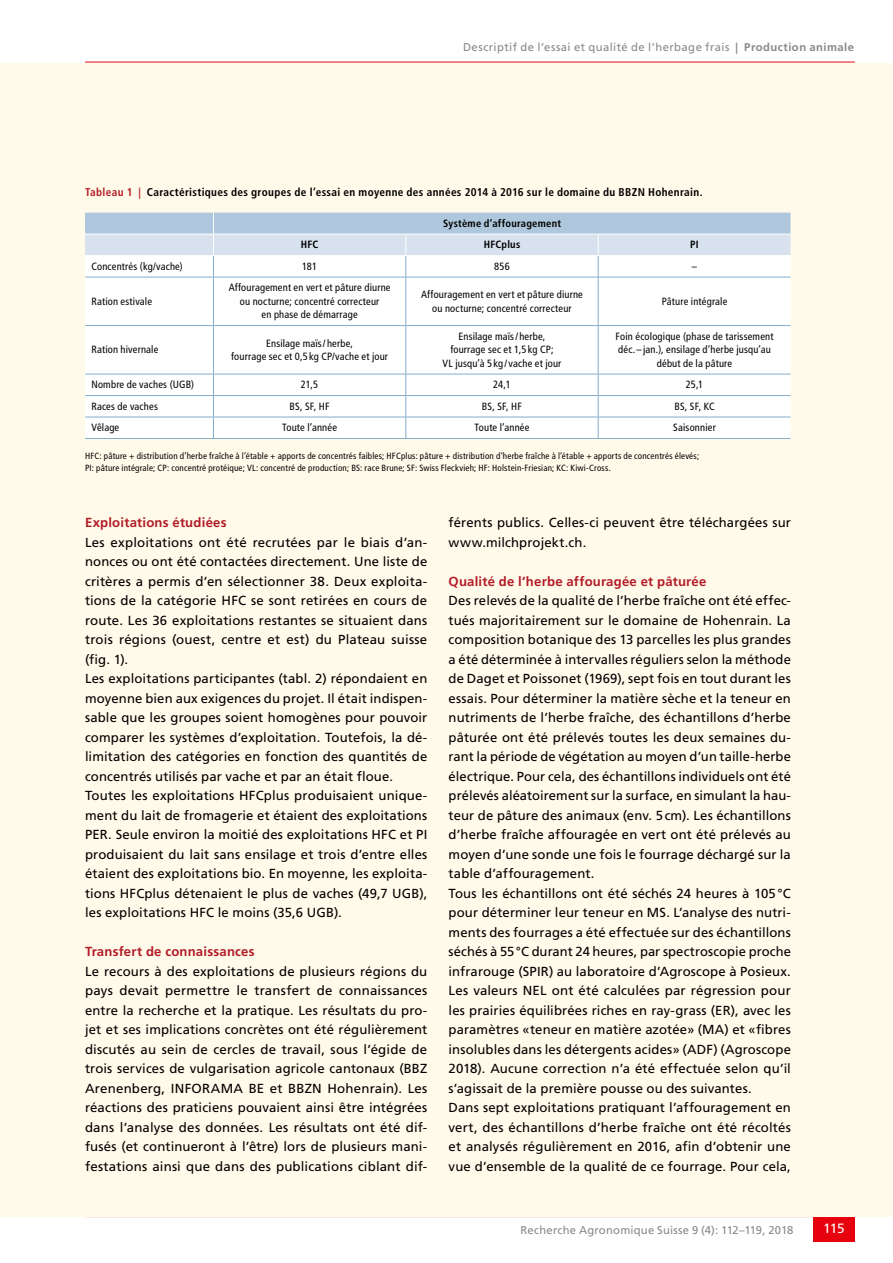
<style>
.page{position:relative;width:893px;height:1263px;background:#fff}
.page>*{position:absolute;margin:0;border:0;box-sizing:border-box;transform-origin:0 0}
.t1{font:13.5px "Frutiger LT Std";color:#fff}
.t2{font:13.2px/19.5px "Frutiger LT Std";letter-spacing:.01em;color:#000}
.t3{font:700 13.2px "Frutiger LT Std";letter-spacing:.015em;color:#b21c27}
.t4{font:11.25px "Frutiger LT Std";letter-spacing:.03em;color:#878988}
.t5{font:700 condensed 11.25px "Frutiger LT Std";letter-spacing:.03em;color:#000}
.t6{font:condensed 10.5px/13.5px "Frutiger LT Std";letter-spacing:.015em;color:#000;text-align:center}
.t7{font:700 condensed 10.5px "Frutiger LT Std";letter-spacing:.02em;color:#000}
.t8{font:condensed 9px/12px "Frutiger LT Std";letter-spacing:.02em;color:#000}
.s1{font-weight:700}
.s2{color:#b21c27}
</style>
<div class="page">
<hr style="left:85px;top:62px;width:770px;height:1px;background:#e7000e">
<hr style="left:85px;top:1216px;width:770px;height:1px;background:#e7000e">
<div style="left:813px;top:1216px;width:42px;height:26px;background:#e7000e"></div>
<div style="left:0;top:63px;width:893px;height:1153px;background:#fffaea"></div>
<div style="left:85px;top:278px;width:705px;height:160px;background:#fff"></div>
<hr style="left:85px;top:277px;width:128px;height:1px;background:#84adcc">
<hr style="left:213px;top:277px;width:193px;height:1px;background:#84adcc">
<hr style="left:213px;top:277px;width:1px;height:48px;background:#84adcc">
<hr style="left:406px;top:277px;width:192px;height:1px;background:#84adcc">
<hr style="left:405px;top:277px;width:1px;height:48px;background:#84adcc">
<hr style="left:598px;top:277px;width:192px;height:1px;background:#84adcc">
<hr style="left:598px;top:277px;width:1px;height:48px;background:#84adcc">
<hr style="left:85px;top:325px;width:128px;height:1px;background:#84adcc">
<hr style="left:213px;top:325px;width:193px;height:1px;background:#84adcc">
<hr style="left:213px;top:326px;width:1px;height:48px;background:#84adcc">
<hr style="left:406px;top:325px;width:192px;height:1px;background:#84adcc">
<hr style="left:405px;top:326px;width:1px;height:48px;background:#84adcc">
<hr style="left:598px;top:325px;width:192px;height:1px;background:#84adcc">
<hr style="left:598px;top:326px;width:1px;height:48px;background:#84adcc">
<hr style="left:85px;top:374px;width:128px;height:1px;background:#84adcc">
<hr style="left:213px;top:374px;width:193px;height:1px;background:#84adcc">
<hr style="left:406px;top:374px;width:192px;height:1px;background:#84adcc">
<hr style="left:598px;top:374px;width:192px;height:1px;background:#84adcc">
<hr style="left:85px;top:395px;width:128px;height:1px;background:#84adcc">
<hr style="left:213px;top:395px;width:193px;height:1px;background:#84adcc">
<hr style="left:406px;top:395px;width:192px;height:1px;background:#84adcc">
<hr style="left:598px;top:395px;width:192px;height:1px;background:#84adcc">
<hr style="left:85px;top:417px;width:128px;height:1px;background:#84adcc">
<hr style="left:213px;top:417px;width:193px;height:1px;background:#84adcc">
<svg style="left:213px;top:374px;width:1px;height:64px"></svg>
<hr style="left:406px;top:417px;width:192px;height:1px;background:#84adcc">
<svg style="left:405px;top:374px;width:1px;height:64px"></svg>
<hr style="left:598px;top:417px;width:192px;height:1px;background:#84adcc">
<svg style="left:598px;top:374px;width:1px;height:64px"></svg>
<hr style="left:85px;top:438px;width:128px;height:1px;background:#84adcc">
<hr style="left:213px;top:438px;width:193px;height:1px;background:#84adcc">
<hr style="left:406px;top:438px;width:192px;height:1px;background:#84adcc">
<hr style="left:598px;top:438px;width:192px;height:1px;background:#84adcc">
<svg style="left:85px;top:213px;width:705px;height:64px;background:#d7e2ed"></svg>
<hr style="left:213px;top:234px;width:193px;height:1px;background:#fff">
<hr style="left:406px;top:234px;width:192px;height:1px;background:#fff">
<hr style="left:598px;top:234px;width:192px;height:1px;background:#fff">
<p class="t4" style="left:463px;top:40px;width:393px">Descriptif de l’essai et qualité de l’herbage frais <span class="s1">| Production animale</span></p>
<p class="t5" style="left:85px;top:185px;width:619px"><span class="s2">Tableau 1 |</span> Caractéristiques des groupes de l’essai en moyenne des années 2014 à 2016 sur le domaine du BBZN Hohenrain.</p>
<p class="t7" style="left:443px;top:217px;width:119px">Système d’affouragement</p>
<p class="t7" style="left:301px;top:238px;width:19px">HFC</p>
<p class="t7" style="left:484px;top:238px;width:38px">HFCplus</p>
<p class="t7" style="left:690px;top:238px;width:10px">PI</p>
<p class="t6" style="left:91px;top:260px;width:93px">Concentrés (kg/vache)</p>
<p class="t6" style="left:302px;top:260px;width:16px">181</p>
<p class="t6" style="left:494px;top:260px;width:17px">856</p>
<p class="t6" style="left:692px;top:260px;width:7px">–</p>
<p class="t6" style="left:91px;top:294px;width:62px">Ration estivale</p>
<p class="t6" style="left:229px;top:281px;width:163px">Affouragement en vert et pâture diurne ou nocturne; concentré correcteur<br>en phase de démarrage</p>
<p class="t6" style="left:421px;top:288px;width:163px">Affouragement en vert et pâture diurne ou nocturne; concentré correcteur</p>
<p class="t6" style="left:662px;top:294px;width:67px">Pâture intégrale</p>
<p class="t6" style="left:91px;top:343px;width:68px">Ration hivernale</p>
<p class="t6" style="left:231px;top:336px;width:158px">Ensilage maïs/ herbe,<br>fourrage sec et 0,5kg CP/vache et jour</p>
<p class="t6" style="left:443px;top:329px;width:120px">Ensilage maïs/ herbe, fourrage sec et 1,5kg CP;<br>VL jusqu’à 5kg/vache et jour</p>
<p class="t6" style="left:616px;top:329px;width:159px">Foin écologique (phase de tarissement déc.–jan.), ensilage d’herbe jusqu’au début de la pâture</p>
<p class="t6" style="left:91px;top:378px;width:104px">Nombre de vaches (UGB)</p>
<p class="t6" style="left:301px;top:378px;width:19px">21,5</p>
<p class="t6" style="left:493px;top:378px;width:19px">24,1</p>
<p class="t6" style="left:686px;top:378px;width:19px">25,1</p>
<p class="t6" style="left:91px;top:399px;width:68px">Races de vaches</p>
<p class="t6" style="left:290px;top:399px;width:42px">BS, SF, HF</p>
<p class="t6" style="left:482px;top:399px;width:42px">BS, SF, HF</p>
<p class="t6" style="left:674px;top:399px;width:42px">BS, SF, KC</p>
<p class="t6" style="left:91px;top:421px;width:29px">Vêlage</p>
<p class="t6" style="left:282px;top:421px;width:56px">Toute l’année</p>
<p class="t6" style="left:474px;top:421px;width:56px">Toute l’année</p>
<p class="t6" style="left:673px;top:421px;width:44px">Saisonnier</p>
<p class="t8" style="left:85px;top:450px;width:616px">HFC: pâture + distribution d’herbe fraîche à l’étable + apports de concentrés faibles; HFCplus: pâture + distribution d’herbe fraîche à l’étable + apports de concentrés élevés;<br>PI: pâture intégrale; CP: concentré protéique; VL: concentré de production; BS: race Brune; SF: Swiss Fleckvieh; HF: Holstein-Friesian; KC: Kiwi-Cross.</p>
<p class="t3" style="left:85px;top:515px;width:143px">Exploitations étudiées</p>
<p class="t2" style="left:85px;top:532px;width:344px">Les exploitations ont été recrutées par le biais d’an&shy;nonces ou ont été contactées directement. Une liste de critères a permis d’en sélectionner 38. Deux exploita&shy;tions de la catégorie HFC se sont retirées en cours de route. Les 36 exploitations restantes se situaient dans trois régions (ouest, centre et est) du Plateau suisse (fig. 1).<br>Les exploitations participantes (tabl. 2) répondaient en moyenne bien aux exigences du projet. Il était indispen&shy;sable que les groupes soient homogènes pour pouvoir comparer les systèmes d’exploitation. Toutefois, la dé&shy;limitation des catégories en fonction des quantités de concentrés utilisés par vache et par an était floue.<br>Toutes les exploitations HFCplus produisaient unique&shy;ment du lait de fromagerie et étaient des exploitations PER. Seule environ la moitié des exploitations HFC et PI produisaient du lait sans ensilage et trois d’entre elles étaient des exploitations bio. En moyenne, les exploita&shy;tions HFCplus détenaient le plus de vaches (49,7 UGB), les exploitations HFC le moins (35,6 UGB).</p>
<p class="t3" style="left:85px;top:944px;width:171px">Transfert de connaissances</p>
<p class="t2" style="left:85px;top:961px;width:344px;text-align:justify">Le recours à des exploitations de plusieurs régions du pays devait permettre le transfert de connaissances entre la recherche et la pratique. Les résultats du pro&shy;jet et ses implications concrètes ont été régulièrement discutés au sein de cercles de travail, sous l’égide de trois services de vulgarisation agricole cantonaux (BBZ Arenenberg, INFORAMA BE et BBZN Hohenrain). Les réactions des praticiens pouvaient ainsi être intégrées dans l’analyse des données. Les résultats ont été dif&shy;fusés (et continueront à l’être) lors de plusieurs mani&shy;festations ainsi que dans des publications ciblant dif-</p>
<p class="t2" style="left:449px;top:513px;width:344px">férents publics. Celles-ci peuvent être téléchargées sur www.milchprojekt.ch.</p>
<p class="t3" style="left:449px;top:573px;width:259px">Qualité de l’herbe affouragée et pâturée</p>
<p class="t2" style="left:449px;top:591px;width:344px">Des relevés de la qualité de l’herbe fraîche ont été effec&shy;tués majoritairement sur le domaine de Hohenrain. La composition botanique des 13 parcelles les plus grandes a été déterminée à intervalles réguliers selon la méthode de Daget et Poissonet (1969), sept fois en tout durant les essais. Pour déterminer la matière sèche et la teneur en nutriments de l’herbe fraîche, des échantillons d’herbe pâturée ont été prélevés toutes les deux semaines du&shy;rant la période de végétation au moyen d’un taille-herbe électrique. Pour cela, des échantillons individuels ont été prélevés aléatoirement sur la surface, en simulant la hau&shy;teur de pâture des animaux (env. 5cm). Les échantillons d’herbe fraîche affouragée en vert ont été prélevés au moyen d’une sonde une fois le fourrage déchargé sur la table d’affouragement.<br>Tous les échantillons ont été séchés 24 heures à 105°C pour déterminer leur teneur en MS. L’analyse des nutri&shy;ments des fourrages a été effectuée sur des échantillons séchés à 55°C durant 24 heures, par spectroscopie proche infrarouge (SPIR) au laboratoire d’Agroscope à Posieux.<br>Les valeurs NEL ont été calculées par régression pour les prairies équilibrées riches en ray-grass (ER), avec les paramètres «teneur en matière azotée» (MA) et «fibres insolubles dans les détergents acides» (ADF) (Agroscope 2018). Aucune correction n’a été effectuée selon qu’il s’agissait de la première pousse ou des suivantes.<br>Dans sept exploitations pratiquant l’affouragement en vert, des échantillons d’herbe fraîche ont été récoltés et analysés régulièrement en 2016, afin d’obtenir une vue d’ensemble de la qualité de ce fourrage. Pour cela,</p>
<p class="t4" style="left:521px;top:1223px;width:274px">Recherche Agronomique Suisse 9 (4): 112–119, 2018</p>
<p class="t1" style="left:823px;top:1221px;width:23px">115</p>
</div>
